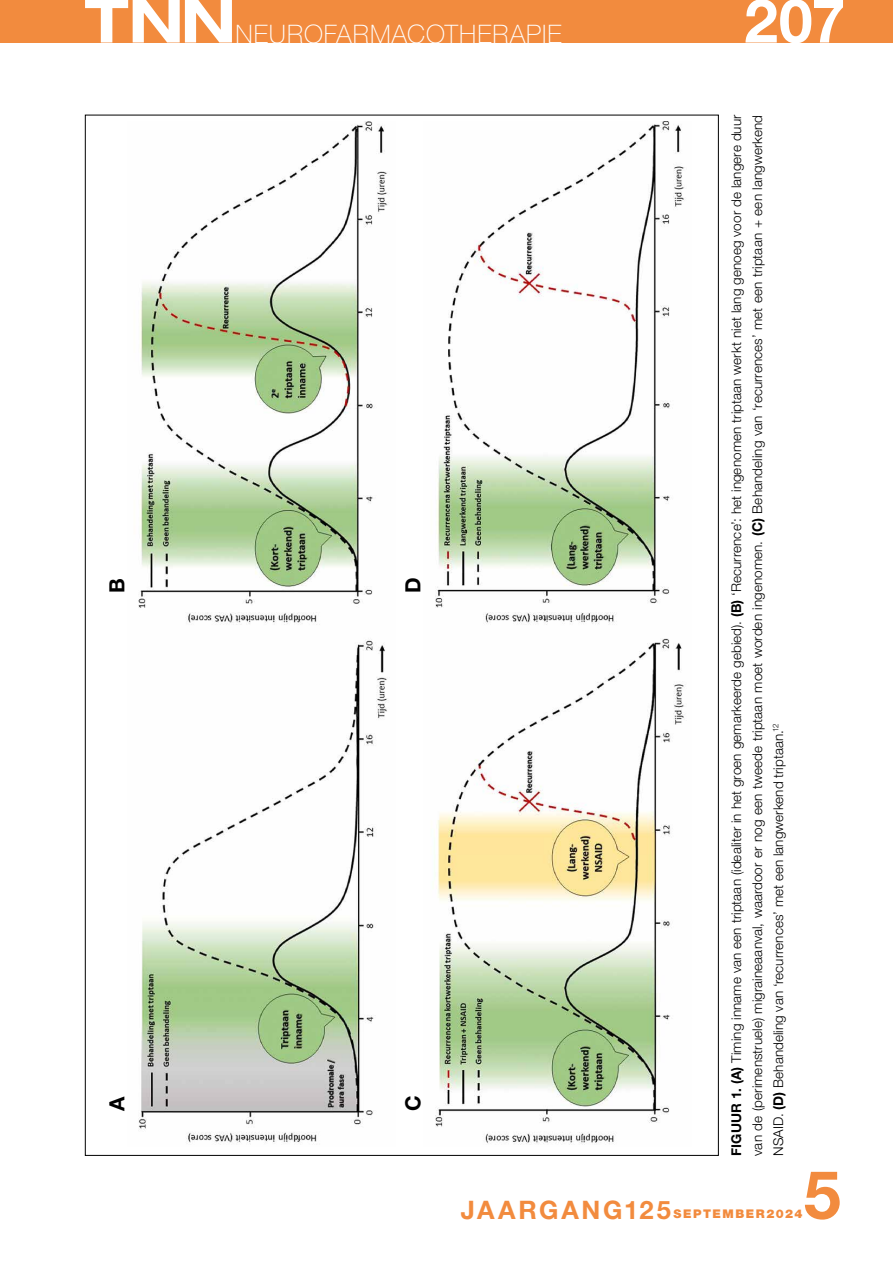
<style>
.page{position:relative;width:893px;height:1263px;background:#fff}
.page>*{position:absolute;margin:0;border:0;box-sizing:border-box;transform-origin:0 0}
.t1{font:700 66.9px "Helvetica Neue LT Std";color:#f28b3e}
.t2{font:700 60.75px "Helvetica Neue LT Std";color:#fff}
.t3{font:100 25.5px "Helvetica Neue LT Std";letter-spacing:.04em;color:#fff}
.t4{font:700 21px "Helvetica Neue LT Std";color:#000}
.t5{font:300 13.5px/21px "Helvetica Neue LT Std";letter-spacing:.005em;color:#000;text-align:justify}
.t6{font:900 12px "Helvetica Neue LT Std";letter-spacing:.13em;color:#f28b3e}
.s1{font-weight:700}
.s2{font-weight:700;font-size:25.5px}
</style>
<div class="page">
<div style="left:0;top:0;width:893px;height:43px;background:#f28b3e"></div>
<svg style="left:85px;top:0;width:147px;height:43px"></svg>
<img style="left:138px;top:640px;width:249px;height:503px">
<img style="left:138px;top:122px;width:250px;height:503px">
<img style="left:435px;top:638px;width:249px;height:507px">
<img style="left:435px;top:122px;width:250px;height:503px">
<h3 class="t3" style="left:235px;top:19px;width:328px">NEUROFARMACOTHERAPIE</h3>
<h3 class="t4" style="left:104px;top:592px;width:16px;rotate:-90deg">B</h3>
<h3 class="t4" style="left:400px;top:592px;width:17px;rotate:-90deg">D</h3>
<h3 class="t4" style="left:104px;top:1111px;width:16px;rotate:-90deg">A</h3>
<h3 class="t4" style="left:400px;top:1111px;width:17px;rotate:-90deg">C</h3>
<h2 class="t2" style="left:744px;top:-17px;width:103px">207</h2>
<p class="t5" style="left:725px;top:1156px;width:1042px;rotate:-90deg"><span class="s1">FIGUUR 1. (A)</span> Timing inname van een triptaan (idealiter in het groen gemarkeerde gebied). <span class="s1">(B)</span> ‘Recurrence’: het ingenomen triptaan werkt niet lang genoeg voor de langere duur van de (perimenstruele) migraineaanval, waardoor er nog een tweede triptaan moet worden ingenomen. <span class="s1">(C)</span> Behandeling van ‘recurrences’ met een triptaan + een langwerkend NSAID. <span class="s1">(D)</span> Behandeling van ‘recurrences’ met een langwerkend triptaan.<sup>12</sup></p>
<h1 class="t1" style="left:804px;top:1153px;width:39px">5</h1>
<p class="t6" style="left:461px;top:1206px;width:343px"><span class="s2">JAARGANG125</span>SEPTEMBER2024</p>
</div>
